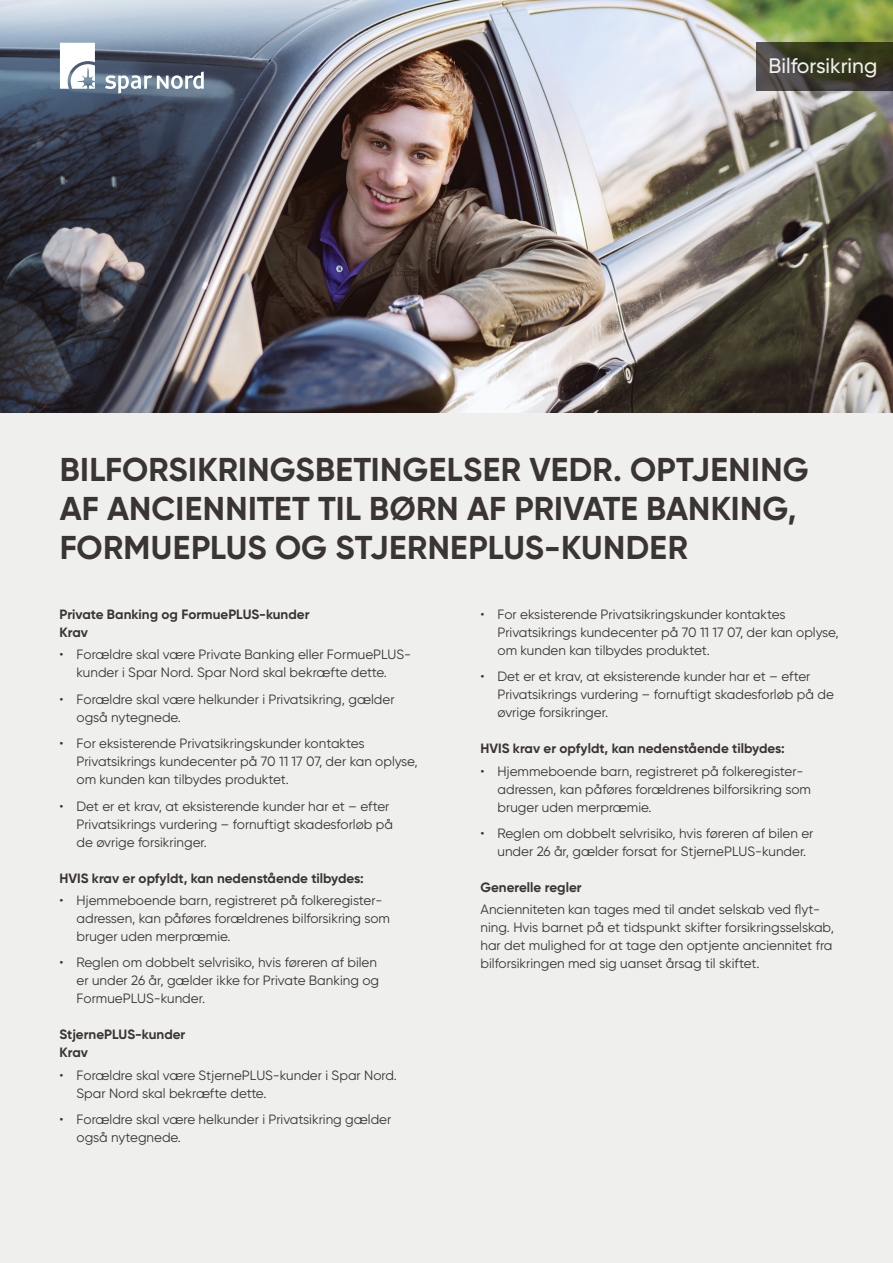
<style>
.page{position:relative;width:893px;height:1263px;background:#eff0ed}
.page>*{position:absolute;margin:0;border:0;box-sizing:border-box;transform-origin:0 0}
.t1{font:700 33px "Gilroy";letter-spacing:.005em;color:#3a3434}
.t2{font:500 21px "Gilroy";color:#eff0ed}
.t3{font:13.5px/18px "Gilroy";color:#3a3434}
.t4{font:700 13.5px "Gilroy";color:#3a3434}
</style>
<div class="page">
<img style="left:0;top:0;width:893px;height:412px">
<svg style="left:756px;top:43px;width:137px;height:48px;background:#3d3c2d"></svg>
<svg style="left:105px;top:71px;width:99px;height:23px;background:#8b98a7"></svg>
<svg style="left:60px;top:43px;width:35px;height:46px;background:#e6e9ed"></svg>
<p class="t2" style="left:768px;top:53px;width:110px">Bilforsikring</p>
<p class="t1" style="left:60px;top:449px;width:750px">BILFORSIKRINGSBETINGELSER VEDR. OPTJENING</p>
<p class="t1" style="left:60px;top:488px;width:738px">AF ANCIENNITET TIL BØRN AF PRIVATE BANKING,</p>
<p class="t1" style="left:60px;top:527px;width:630px">FORMUEPLUS OG STJERNEPLUS-KUNDER</p>
<p class="t4" style="left:60px;top:606px;width:251px">Private Banking og FormuePLUS-kunder</p>
<p class="t4" style="left:60px;top:624px;width:30px">Krav</p>
<p class="t3" style="left:60px;top:645px;width:353px">• Forældre skal være Private Banking eller FormuePLUS-</p>
<p class="t3" style="left:77px;top:663px;width:312px">kunder i Spar Nord. Spar Nord skal bekræfte dette.</p>
<p class="t3" style="left:77px;top:690px;width:320px;text-indent:-17px">• Forældre skal være helkunder i Privatsikring, gælder også nytegnede.</p>
<p class="t3" style="left:77px;top:734px;width:343px;text-indent:-17px">• For eksisterende Privatsikringskunder kontaktes<br>Privatsikrings kundecenter på 70 11 17 07, der kan oplyse, om kunden kan tilbydes produktet.</p>
<p class="t3" style="left:60px;top:797px;width:335px;text-align:right">• Det er et krav, at eksisterende kunder har et – efter<br>Privatsikrings vurdering – fornuftigt skadesforløb på</p>
<p class="t3" style="left:77px;top:833px;width:132px">de øvrige forsikringer.</p>
<p class="t4" style="left:60px;top:869px;width:306px">HVIS krav er opfyldt, kan nedenstående tilbydes:</p>
<p class="t3" style="left:77px;top:891px;width:315px;text-indent:-17px">• Hjemmeboende barn, registreret på folkeregister&shy;adressen, kan påføres forældrenes bilforsikring som bruger uden merpræmie.</p>
<p class="t3" style="left:77px;top:953px;width:304px;text-indent:-17px">• Reglen om dobbelt selvrisiko, hvis føreren af bilen er under 26 år, gælder ikke for Private Banking og<br>FormuePLUS-kunder.</p>
<p class="t4" style="left:60px;top:1026px;width:127px">StjernePLUS-kunder</p>
<p class="t4" style="left:60px;top:1044px;width:30px">Krav</p>
<p class="t3" style="left:77px;top:1066px;width:322px;text-indent:-17px">• Forældre skal være StjernePLUS-kunder i Spar Nord.<br>Spar Nord skal bekræfte dette.</p>
<p class="t3" style="left:77px;top:1110px;width:316px;text-indent:-17px">• Forældre skal være helkunder i Privatsikring gælder også nytegnede.</p>
<p class="t3" style="left:497px;top:605px;width:343px;text-indent:-17px">• For eksisterende Privatsikringskunder kontaktes<br>Privatsikrings kundecenter på 70 11 17 07, der kan oplyse, om kunden kan tilbydes produktet.</p>
<p class="t3" style="left:497px;top:667px;width:338px;text-indent:-17px">• Det er et krav, at eksisterende kunder har et – efter<br>Privatsikrings vurdering – fornuftigt skadesforløb på de øvrige forsikringer.</p>
<p class="t4" style="left:480px;top:740px;width:306px">HVIS krav er opfyldt, kan nedenstående tilbydes:</p>
<p class="t3" style="left:497px;top:762px;width:315px;text-indent:-17px">• Hjemmeboende barn, registreret på folkeregister&shy;adressen, kan påføres forældrenes bilforsikring som bruger uden merpræmie.</p>
<p class="t3" style="left:497px;top:824px;width:317px;text-indent:-17px">• Reglen om dobbelt selvrisiko, hvis føreren af bilen er under 26 år, gælder forsat for StjernePLUS-kunder.</p>
<p class="t4" style="left:480px;top:879px;width:103px">Generelle regler</p>
<p class="t3" style="left:480px;top:900px;width:355px">Ancienniteten kan tages med til andet selskab ved flyt&shy;ning. Hvis barnet på et tidspunkt skifter forsikringsselskab, har det mulighed for at tage den optjente anciennitet fra bilforsikringen med sig uanset årsag til skiftet.</p>
</div>
